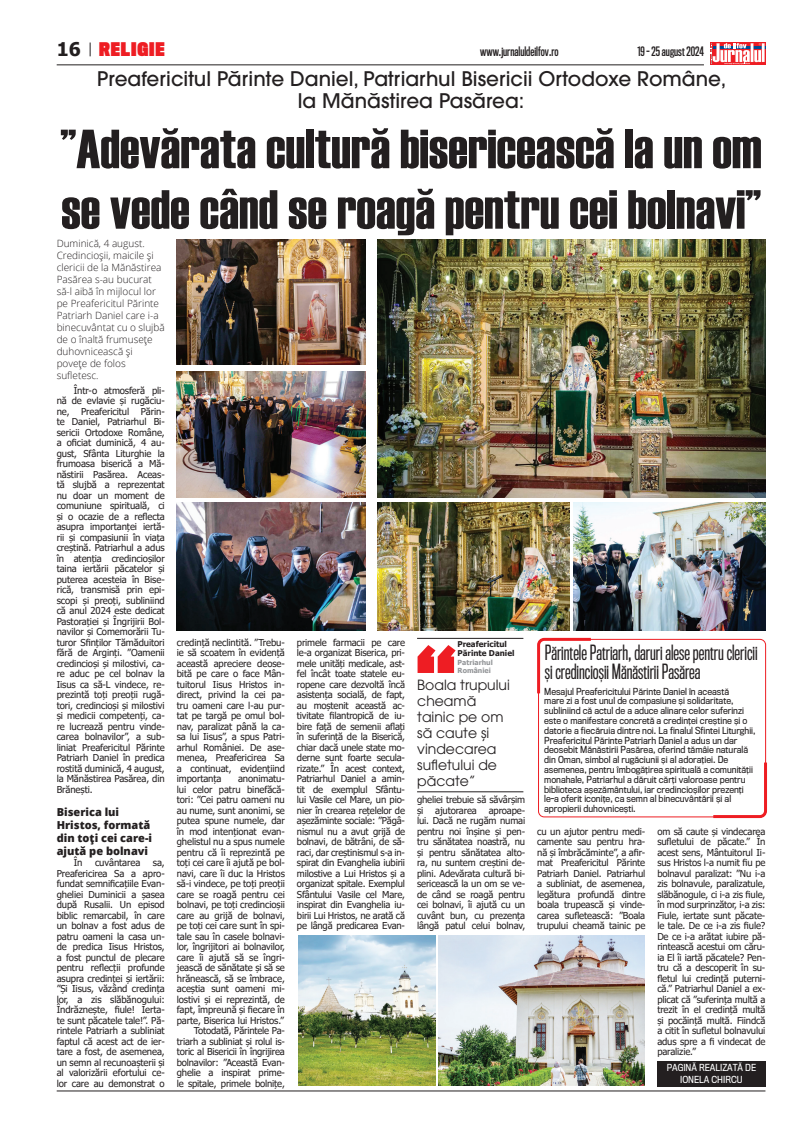
<style>
.page{position:relative;width:808px;height:1134px;background:#fff}
.page>*{position:absolute;margin:0;border:0;box-sizing:border-box;transform-origin:0 0}
.t1{font:55px/60.5px "Haettenschweiler";color:#231f20}
.t2{font:500 20px/22px "ITC Avant Garde Pro";color:#231f20;text-align:center}
.t3{font:19.3px/18.7px "Titling Gothic FB Comp";color:#231f20}
.t4{font:700 18.8px "Tahoma";color:#231f20}
.t5{font:900 17.3px "Titling Gothic FB Comp";letter-spacing:.05em;color:#ee1d23}
.t6{font:14px/16px "ITC Avant Garde Pro";color:#231f20}
.t7{font:600 12px "Titling Gothic FB Comp";color:#231f20}
.t8{font:800 11px/13px "Open Sans";color:#231f20}
.t9{font:300 10px/12px "Open Sans";color:#231f20}
.t10{font:9.5px/10.5px "Tahoma";letter-spacing:-.01em;color:#231f20;text-align:justify}
.t11{font:9px/9.8px "Titling Gothic FB Narrow";color:#231f20}
.t12{font:9px/11.8px "Titling Gothic FB Narrow";color:#fff;text-align:center}
.t13{font:700 8px/9.4px "Tahoma";color:#231f20}
.t14{font:700 7px/8.4px "Tahoma";color:#939598}
</style>
<div class="page">
<div style="left:710px;top:43px;width:55px;height:22px;background:#ee1d23"></div>
<svg style="left:710px;top:43px;width:55px;height:21px"></svg>
<hr style="left:57px;top:64px;width:647px;height:1px;background:#231f20">
<hr style="left:57px;top:1090px;width:708px;height:1px;background:#231f20">
<svg style="left:90px;top:43px;width:1px;height:13px"></svg>
<img style="left:377px;top:239px;width:388px;height:258px">
<img style="left:177px;top:239px;width:188px;height:126px">
<img style="left:177px;top:372px;width:188px;height:125px">
<img style="left:377px;top:502px;width:192px;height:128px">
<img style="left:177px;top:502px;width:188px;height:128px">
<img style="left:573px;top:502px;width:192px;height:128px">
<img style="left:439px;top:935px;width:205px;height:151px">
<img style="left:298px;top:935px;width:138px;height:151px">
<div style="left:538px;top:639px;width:228px;height:178px;border:1px solid #ee1d23;border-radius:6px"></div>
<svg style="left:537px;top:637px;width:57px;height:59px"></svg>
<svg style="left:710px;top:759px;width:57px;height:60px"></svg>
<hr style="left:417px;top:638px;width:106px;height:1px;background:#231f20">
<hr style="left:417px;top:791px;width:106px;height:1px;background:#231f20">
<svg style="left:417px;top:645px;width:39px;height:28px"></svg>
<div style="left:657px;top:1061px;width:108px;height:26px;background:#231f20"></div>
<h3 class="t4" style="left:57px;top:36px;width:26px">16</h3>
<p class="t7" style="left:480px;top:45px;width:80px">www.jurnaluldeilfov.ro</p>
<p class="t7" style="left:637px;top:45px;width:68px">19 - 25 august 2024</p>
<h3 class="t5" style="left:99px;top:38px;width:67px">RELIGIE</h3>
<h2 class="t2" style="left:97px;top:67px;width:630px">Preafericitul Părinte Daniel, Patriarhul Bisericii Ortodoxe Române, la Mănăstirea Pasărea:</h2>
<h1 class="t1" style="left:60px;top:119px;width:703px">”Adevărata cultură bisericească la un om se vede când se roagă pentru cei bolnavi”</h1>
<p class="t9" style="left:57px;top:237px;width:110px">Duminică, 4 august.<br>Credincioșii, maicile și clericii de la Mănăstirea<br>Pasărea s-au bucurat să-l aibă în mijlocul lor pe Preafericitul Părinte<br>Patriarh Daniel care i-a binecuvântat cu o slujbă de o înaltă frumusețe duhovnicească și povețe de folos sufletesc.</p>
<p class="t10" style="left:57px;top:386px;width:110px;text-indent:17px">Într-o atmosferă pli&shy;nă de evlavie și rugăciu&shy;ne, Preafericitul Părin&shy;te Daniel, Patriarhul Bi&shy;sericii Ortodoxe Române, a oficiat duminică, 4 au&shy;gust, Sfânta Liturghie la frumoasa biserică a Mă&shy;năstirii Pasărea. Aceas&shy;tă slujbă a reprezentat nu doar un moment de comuniune spirituală, ci și o ocazie de a reflecta asupra importanței iertă&shy;rii și compasiunii în viața creștină. Patriarhul a adus în atenția credincioșilor taina iertării păcatelor și puterea acesteia în Bise&shy;rică, transmisă prin epi&shy;scopi și preoți, subliniind că anul 2024 este dedicat Pastorației și Îngrijirii Bol&shy;navilor și Comemorării Tu&shy;turor Sfinților Tămăduitori fără de Arginți. ”Oamenii credincioși și milostivi, ca&shy;re aduc pe cel bolnav la Iisus ca să-L vindece, re&shy;prezintă toți preoții rugă&shy;tori, credincioși și milostivi și medicii competenți, ca&shy;re lucrează pentru vinde&shy;carea bolnavilor”, a sub&shy;liniat Preafericitul Părinte Patriarh Daniel în predica rostită duminică, 4 august, la Mănăstirea Pasărea, din Brănești.</p>
<p class="t8" style="left:57px;top:805px;width:97px">Biserica lui<br>Hristos, formată din toți cei care-i ajută pe bolnavi</p>
<p class="t10" style="left:74px;top:858px;width:10px">În</p>
<p class="t10" style="left:95px;top:858px;width:47px">cuvântarea</p>
<p class="t10" style="left:57px;top:858px;width:110px;text-indent:96px">sa, Preafericirea Sa a apro&shy;fundat semnificațiile Evan&shy;gheliei Duminicii a șasea după Rusalii. Un episod biblic remarcabil, în care un bolnav a fost adus de patru oameni la casa un&shy;de predica Iisus Hristos, a fost punctul de plecare pentru reflecții profunde asupra credinței și iertării: ”Și Iisus, văzând credința lor, a zis slăbănogului:<br>Îndrăznește, fiule! Ierta&shy;te sunt păcatele tale!”. Pă&shy;rintele Patriarh a subliniat faptul că acest act de ier&shy;tare a fost, de asemenea, un semn al recunoașterii și al valorizării efortului ce&shy;lor care au demonstrat o</p>
<p class="t10" style="left:177px;top:638px;width:110px">credință neclintită. ”Trebu&shy;ie să scoatem în evidență această apreciere deose&shy;bită pe care o face Mân&shy;tuitorul Iisus Hristos in&shy;direct, privind la cei pa&shy;tru oameni care l-au pur&shy;tat pe targă pe omul bol&shy;nav, paralizat până la ca&shy;sa lui Iisus”, a spus Patri&shy;arhul României. De ase&shy;menea, Preafericirea Sa a continuat, evidențiind importanța</p>
<p class="t10" style="left:177px;top:774px;width:110px;text-align:right">anonimatu-<br>lui celor patru binefăcă&shy;tori: ”Cei patru oameni nu au nume, sunt anonimi, se putea spune numele, dar în mod intenționat evan&shy;ghelistul nu a spus numele pentru că îi reprezintă pe toți cei care îi ajută pe bol&shy;navi, care îi duc la Hristos să-i vindece, pe toți preoții care se roagă pentru cei bolnavi, pe toți credincioșii care au grijă de bolnavi, pe toți cei care sunt în spi&shy;tale sau în casele bolnavi&shy;lor, îngrijitori ai bolnavilor, care îi ajută să se îngri&shy;jească de sănătate și să se hrănească, să se îmbrace, aceștia sunt oameni mi&shy;lostivi și ei reprezintă, de fapt, împreună și fiecare în parte, Biserica lui Hristos.”<br>Totodată, Părintele Pa&shy;triarh a subliniat și rolul is&shy;toric al Bisericii în îngrijirea bolnavilor: ”Această Evan&shy;ghelie a inspirat prime&shy;le spitale, primele bolnițe,</p>
<p class="t10" style="left:297px;top:638px;width:110px">primele farmacii pe care le-a organizat Biserica, pri&shy;mele unități medicale, ast&shy;fel încât toate statele eu&shy;ropene care dezvoltă încă asistența socială, de fapt, au moștenit această ac&shy;tivitate filantropică de iu&shy;bire față de semenii aflați în suferință de la Biserică, chiar dacă unele state mo&shy;derne sunt foarte secula&shy;rizate.” În acest context, Patriarhul Daniel a amin&shy;tit de exemplul Sfântu&shy;lui Vasile cel Mare, un pio&shy;nier în crearea rețelelor de așezăminte sociale: ”Păgâ&shy;nismul nu a avut grijă de bolnavi, de bătrâni, de să&shy;raci, dar creștinismul s-a in&shy;spirat din Evanghelia iubirii milostive a Lui Hristos și a organizat spitale. Exemplul Sfântului Vasile cel Mare, inspirat din Evanghelia iu&shy;birii Lui Hristos, ne arată că pe lângă predicarea Evan-</p>
<p class="t13" style="left:457px;top:639px;width:59px">Preafericitul<br>Părinte Daniel</p>
<p class="t14" style="left:458px;top:658px;width:37px">Patriarhul<br>României</p>
<h3 class="t6" style="left:417px;top:676px;width:94px">Boala trupului cheamă tainic pe om să caute și vindecarea sufletului de păcate”</h3>
<p class="t10" style="left:417px;top:795px;width:110px">gheliei trebuie să săvârșim și ajutorarea</p>
<p class="t10" style="left:417px;top:805px;width:110px;text-indent:72px">aproape&shy;lui. Dacă ne rugăm numai pentru noi înșine și pen&shy;tru sănătatea noastră, nu și pentru sănătatea alto&shy;ra, nu suntem creștini de&shy;plini. Adevărata cultură bi&shy;sericească la un om se ve&shy;de când se roagă pentru cei bolnavi, îi ajută cu un cuvânt bun, cu prezența lângă patul celui bolnav,</p>
<h3 class="t3" style="left:545px;top:643px;width:214px">Părintele Patriarh, daruri alese pentru clericii și credincioșii Mănăstirii Pasărea</h3>
<p class="t11" style="left:544px;top:686px;width:213px">Mesajul Preafericitului Părinte Daniel în această<br>mare zi a fost unul de compasiune și solidaritate, subliniind că actul de a aduce alinare celor suferinzi este o manifestare concretă a credinței creștine și o datorie a fiecăruia dintre noi. La finalul Sfintei Liturghii, Preafericitul Părinte Patriarh Daniel a adus un dar deosebit Mănăstirii Pasărea, oferind tămâie naturală din Oman, simbol al rugăciunii și al adorației. De asemenea, pentru îmbogățirea spirituală a comunității monahale, Patriarhul a dăruit cărți valoroase pentru biblioteca așezământului, iar credincioșilor prezenți le-a oferit iconițe, ca semn al binecuvântării și al apropierii duhovnicești.</p>
<p class="t10" style="left:537px;top:826px;width:110px">cu un ajutor pentru medi&shy;camente sau pentru hra&shy;nă și îmbrăcăminte”, a afir&shy;mat Preafericitul Părinte Patriarh Daniel. Patriarhul a subliniat, de asemenea, legătura profundă dintre boala trupească și vinde&shy;carea sufletească: ”Boala trupului cheamă tainic pe</p>
<p class="t10" style="left:657px;top:826px;width:110px">om să caute și vindecarea sufletului de păcate.” În acest sens, Mântuitorul Ii&shy;sus Hristos l-a numit fiu pe bolnavul paralizat: ”Nu i-a zis bolnavule, paralizatule, slăbănogule, ci i-a zis fiule, în mod surprinzător, i-a zis:<br>Fiule, iertate sunt păcate&shy;le tale. De ce i-a zis fiule?<br>De ce i-a arătat iubire pă&shy;rintească acestui om căru&shy;ia El îi iartă păcatele? Pen&shy;tru că a descoperit în su&shy;fletul lui credință puterni&shy;că.” Patriarhul Daniel a ex&shy;plicat că ”suferința multă a trezit în el credință multă și pocăință multă. Fiindcă a citit în sufletul bolnavului adus spre a fi vindecat de paralizie.”</p>
<p class="t12" style="left:667px;top:1062px;width:91px">PAGINĂ REALIZATĂ DE<br>IONELA CHIRCU</p>
</div>
